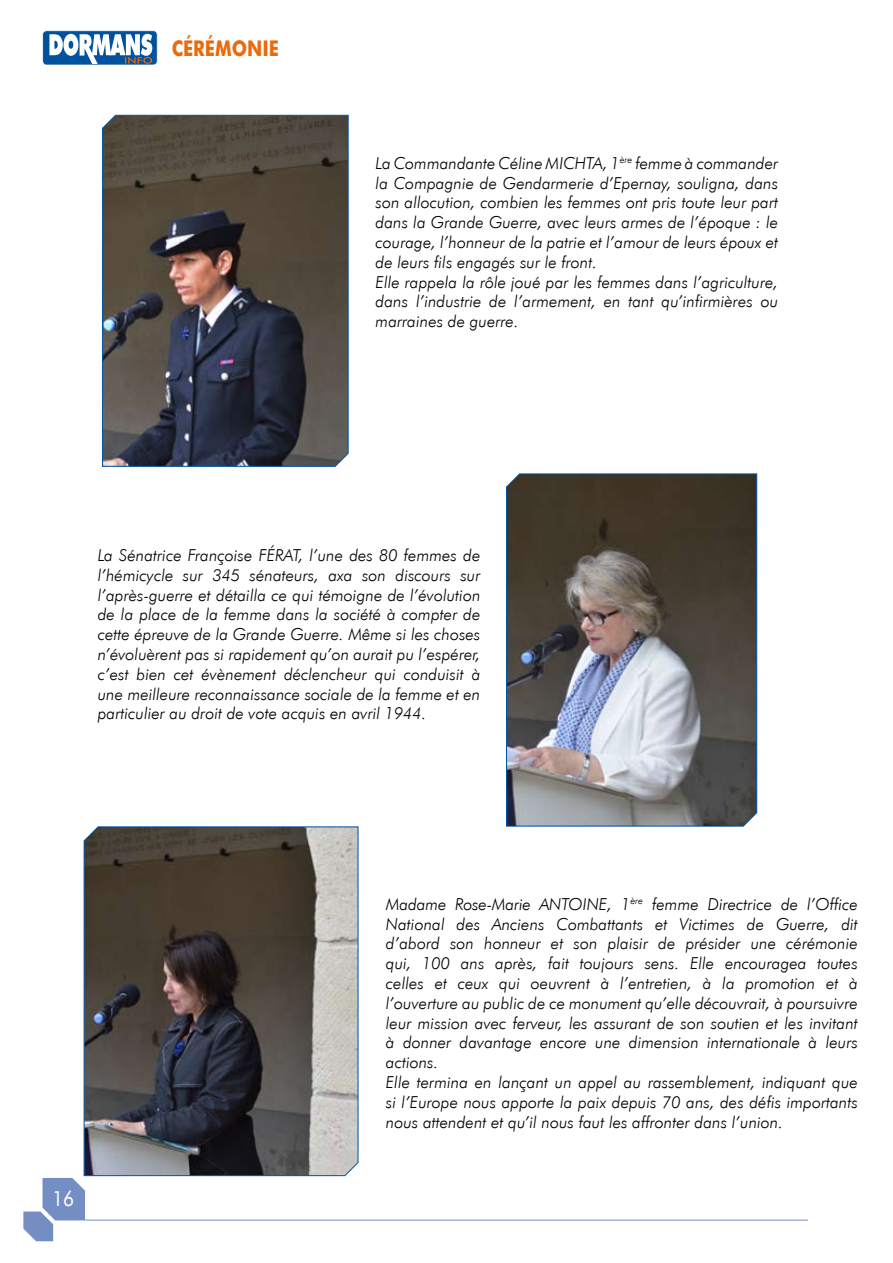
<style>
.page{position:relative;width:893px;height:1263px;background:#fff}
.page>*{position:absolute;margin:0;border:0;box-sizing:border-box;transform-origin:0 0}
.t1{font:700 21.6px "Futura BT";color:#eb6a0a;scale:.83 1}
.t2{font:21px "Futura BT";color:#fff;scale:.9 1}
.t3{font:italic 300 16.5px/19.8px "Futura BT";color:#000}
</style>
<div class="page">
<svg style="left:102px;top:115px;width:247px;height:352px;background:#4b4745"></svg>
<img style="left:506px;top:473px;width:252px;height:354px">
<svg style="left:83px;top:826px;width:276px;height:350px;background:#5c5958"></svg>
<div style="left:43px;top:31px;width:114px;height:34px;background:#00519e;border-radius:4px"></div>
<div style="left:43px;top:31px;width:114px;height:34px;border:1px solid #fff;border-radius:4px"></div>
<svg style="left:49px;top:34px;width:103px;height:30px"></svg>
<hr style="left:85px;top:1220px;width:723px;height:1px;background:#748dc2">
<svg style="left:23px;top:1178px;width:62px;height:63px"></svg>
<h1 class="t1" style="left:172px;top:35px;width:131px">CÉRÉMONIE</h1>
<p class="t3" style="left:376px;top:153px;width:404px">La Commandante Céline MICHTA, 1<sup>ère</sup> femme à commander la Compagnie de Gendarmerie d’Epernay, souligna, dans son allocution, combien les femmes ont pris toute leur part dans la Grande Guerre, avec leurs armes de l’époque : le courage, l’honneur de la patrie et l’amour de leurs époux et de leurs fils engagés sur le front.<br>Elle rappela la rôle joué par les femmes dans l’agriculture, dans l’industrie de l’armement, en tant qu’infirmières ou marraines de guerre.</p>
<p class="t3" style="left:98px;top:545px;width:384px;text-align:justify">La Sénatrice Françoise FÉRAT, l’une des 80 femmes de l’hémicycle sur 345 sénateurs, axa son discours sur l’après-guerre et détailla ce qui témoigne de l’évolution de la place de la femme dans la société à compter de cette épreuve de la Grande Guerre. Même si les choses n’évoluèrent pas si rapidement qu’on aurait pu l’espérer, c’est bien cet évènement déclencheur qui conduisit à une meilleure reconnaissance sociale de la femme et en particulier au droit de vote acquis en avril 1944.</p>
<p class="t2" style="left:52px;top:1185px;width:26px">16</p>
<p class="t3" style="left:386px;top:894px;width:474px">Madame Rose-Marie ANTOINE, 1<sup>ère</sup> femme Directrice de l’Office National des Anciens Combattants et Victimes de Guerre, dit d’abord son honneur et son plaisir de présider une cérémonie qui, 100 ans après, fait toujours sens. Elle encouragea toutes celles et ceux qui oeuvrent à l’entretien, à la promotion et à l’ouverture au public de ce monument qu’elle découvrait, à poursuivre leur mission avec ferveur, les assurant de son soutien et les invitant à donner davantage encore une dimension internationale à leurs actions.<br>Elle termina en lançant un appel au rassemblement, indiquant que si l’Europe nous apporte la paix depuis 70 ans, des défis importants nous attendent et qu’il nous faut les affronter dans l’union.</p>
</div>
